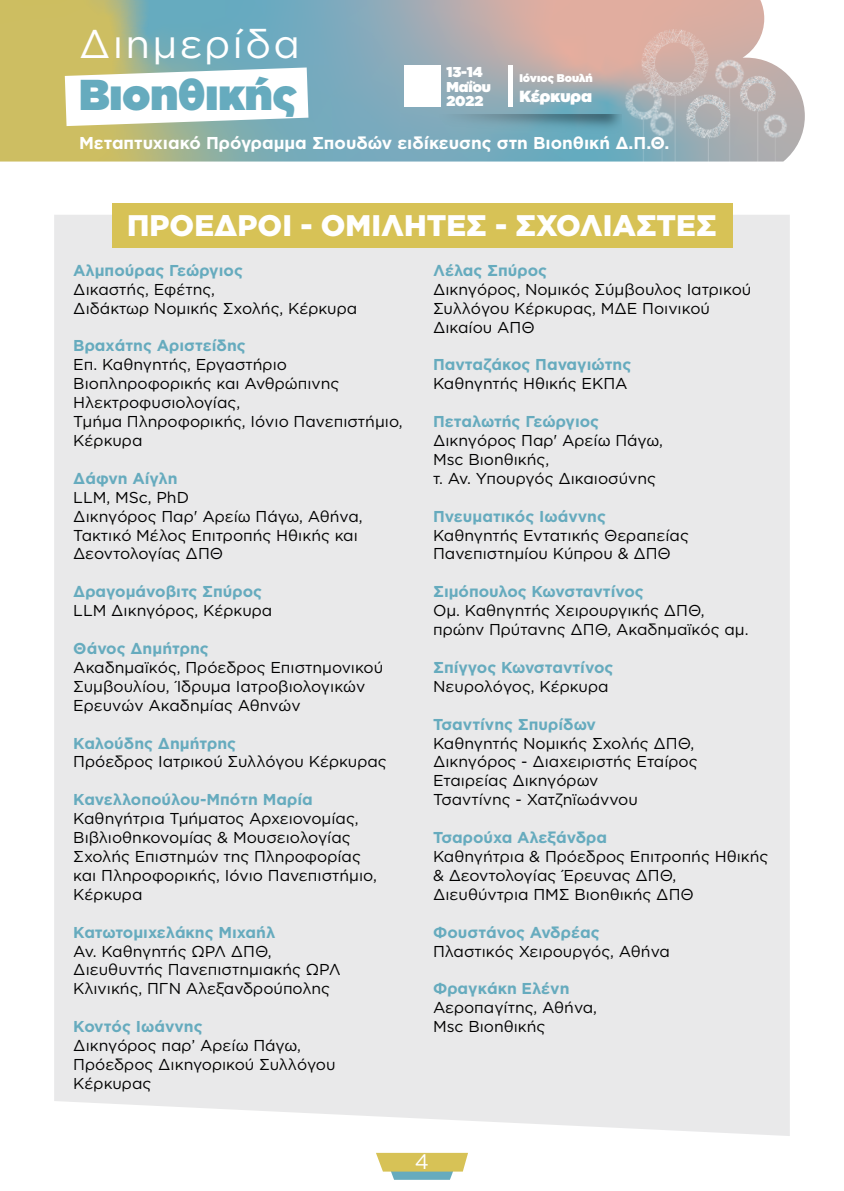
<style>
.page{position:relative;width:844px;height:1191px;background:#fff}
.page>*{position:absolute;margin:0;border:0;box-sizing:border-box;transform-origin:0 0}
.t1{font:900 43.05px "Gotham Greek";color:#66abbe}
.t2{font:39.9px "Gotham Greek";letter-spacing:.06em;color:#fff}
.t3{font:900 29.75px "Gotham Greek";color:#fff}
.t4{font:21px "Gotham Greek";color:#fff}
.t5{font:700 17.15px "Gotham Greek";color:#fff}
.t6{font:900 16.1px "Gotham Greek";color:#fff}
.t7{font:15.75px/18.9px "Gotham Greek";color:#000}
.t8{font:700 15.75px "Gotham Greek";color:#66abbe}
.t9{font:900 14.35px/14.7px "Gotham Greek";color:#fff}
.t10{font:900 11.2px "Gotham Greek";color:#fff}
</style>
<div class="page">
<svg style="left:376px;top:1152px;width:92px;height:27px;background:#cac885"></svg>
<svg style="left:0;top:0;width:804px;height:161px;background:#a2b1a4"></svg>
<svg style="left:65px;top:67px;width:243px;height:59px"></svg>
<img style="left:404px;top:115px;width:213px;height:22px">
<div style="left:404px;top:65px;width:36px;height:41px;background:#fff"></div>
<hr style="left:508px;top:65px;width:4px;height:41px;background:#fff">
<img style="left:617px;top:30px;width:177px;height:189px">
<div style="left:54px;top:215px;width:735px;height:921px;background:#e9e9ea"></div>
<div style="left:112px;top:203px;width:620px;height:45px;background:#d7c256"></div>
<h2 class="t2" style="left:79px;top:22px;width:222px">Διημερίδα</h2>
<h1 class="t1" style="left:79px;top:70px;width:219px">Βιοηθικής</h1>
<p class="t9" style="left:446px;top:64px;width:46px">13-14<br>Μαΐου<br>2022</p>
<p class="t10" style="left:519px;top:72px;width:75px">Ιόνιος Βουλή</p>
<p class="t6" style="left:519px;top:86px;width:74px">Κέρκυρα</p>
<p class="t5" style="left:79px;top:133px;width:591px">Μεταπτυχιακό Πρόγραμμα Σπουδών ειδίκευσης στη Βιοηθική Δ.Π.Θ.</p>
<h3 class="t3" style="left:127px;top:209px;width:590px">ΠΡΟΕΔΡΟΙ - ΟΜΙΛΗΤΕΣ - ΣΧΟΛΙΑΣΤΕΣ</h3>
<p class="t8" style="left:73px;top:261px;width:171px">Αλμπούρας Γεώργιος</p>
<p class="t7" style="left:73px;top:279px;width:285px">Δικαστής, Εφέτης,<br>Διδάκτωρ Νομικής Σχολής, Κέρκυρα</p>
<p class="t8" style="left:73px;top:337px;width:174px">Βραχάτης Αριστείδης</p>
<p class="t7" style="left:73px;top:355px;width:331px">Επ. Καθηγητής, Εργαστήριο<br>Βιοπληροφορικής και Ανθρώπινης<br>Ηλεκτροφυσιολογίας,<br>Τμήμα Πληροφορικής, Ιόνιο Πανεπιστήμιο,<br>Κέρκυρα</p>
<p class="t8" style="left:73px;top:469px;width:106px">Δάφνη Αίγλη</p>
<p class="t7" style="left:73px;top:487px;width:291px">LLM, MSc, PhD<br>Δικηγόρος Παρ' Αρείω Πάγω, Αθήνα,<br>Τακτικό Μέλος Επιτροπής Ηθικής και<br>Δεοντολογίας ΔΠΘ</p>
<p class="t8" style="left:73px;top:582px;width:190px">Δραγομάνοβιτς Σπύρος</p>
<p class="t7" style="left:73px;top:601px;width:200px">LLM Δικηγόρος, Κέρκυρα</p>
<p class="t8" style="left:73px;top:639px;width:137px">Θάνος Δημήτρης</p>
<p class="t7" style="left:73px;top:657px;width:311px">Ακαδημαϊκός, Πρόεδρος Επιστημονικού<br>Συμβουλίου, Ίδρυμα Ιατροβιολογικών<br>Ερευνών Ακαδημίας Αθηνών</p>
<p class="t8" style="left:73px;top:734px;width:164px">Καλούδης Δημήτρης</p>
<p class="t7" style="left:73px;top:752px;width:315px">Πρόεδρος Ιατρικού Συλλόγου Κέρκυρας</p>
<p class="t8" style="left:73px;top:790px;width:241px">Κανελλοπούλου-Μπότη Μαρία</p>
<p class="t7" style="left:73px;top:809px;width:305px">Καθηγήτρια Τμήματος Αρχειονομίας,<br>Βιβλιοθηκονομίας &amp; Μουσειολογίας<br>Σχολής Επιστημών της Πληροφορίας και Πληροφορικής, Ιόνιο Πανεπιστήμιο,<br>Κέρκυρα</p>
<p class="t8" style="left:73px;top:923px;width:203px">Κατωτομιχελάκης Μιχαήλ</p>
<p class="t7" style="left:73px;top:941px;width:269px">Αν. Καθηγητής ΩΡΛ ΔΠΘ,<br>Διευθυντής Πανεπιστημιακής ΩΡΛ<br>Κλινικής, ΠΓΝ Αλεξανδρούπολης</p>
<p class="t8" style="left:73px;top:1017px;width:131px">Κοντός Ιωάννης</p>
<p class="t7" style="left:73px;top:1035px;width:264px">Δικηγόρος παρ’ Αρείω Πάγω,<br>Πρόεδρος Δικηγορικού Συλλόγου<br>Κέρκυρας</p>
<p class="t8" style="left:433px;top:261px;width:116px">Λέλας Σπύρος</p>
<p class="t7" style="left:433px;top:279px;width:319px">Δικηγόρος, Νομικός Σύμβουλος Ιατρικού<br>Συλλόγου Κέρκυρας, ΜΔΕ Ποινικού<br>Δικαίου ΑΠΘ</p>
<p class="t8" style="left:433px;top:356px;width:200px">Πανταζάκος Παναγιώτης</p>
<p class="t7" style="left:433px;top:374px;width:196px">Καθηγητής Ηθικής ΕΚΠΑ</p>
<p class="t8" style="left:433px;top:412px;width:168px">Πεταλωτής Γεώργιος</p>
<p class="t7" style="left:433px;top:431px;width:231px">Δικηγόρος Παρ' Αρείω Πάγω,<br>Msc Βιοηθικής,<br>τ. Αν. Υπουργός Δικαιοσύνης</p>
<p class="t8" style="left:433px;top:507px;width:174px">Πνευματικός Ιωάννης</p>
<p class="t7" style="left:433px;top:525px;width:257px">Καθηγητής Εντατικής Θεραπείας<br>Πανεπιστημίου Κύπρου &amp; ΔΠΘ</p>
<p class="t8" style="left:433px;top:582px;width:212px">Σιμόπουλος Κωνσταντίνος</p>
<p class="t7" style="left:433px;top:601px;width:317px">Ομ. Καθηγητής Χειρουργικής ΔΠΘ, πρώην Πρύτανης ΔΠΘ, Ακαδημαϊκός αμ.</p>
<p class="t8" style="left:433px;top:658px;width:182px">Σπίγγος Κωνσταντίνος</p>
<p class="t7" style="left:433px;top:676px;width:177px">Νευρολόγος, Κέρκυρα</p>
<p class="t8" style="left:433px;top:715px;width:164px">Τσαντίνης Σπυρίδων</p>
<p class="t7" style="left:433px;top:733px;width:266px">Καθηγητής Νομικής Σχολής ΔΠΘ,<br>Δικηγόρος - Διαχειριστής Εταίρος<br>Εταιρείας Δικηγόρων<br>Τσαντίνης - Χατζηϊωάννου</p>
<p class="t8" style="left:433px;top:828px;width:175px">Τσαρούχα Αλεξάνδρα</p>
<p class="t7" style="left:433px;top:846px;width:337px">Καθηγήτρια &amp; Πρόεδρος Επιτροπής Ηθικής &amp; Δεοντολογίας Έρευνας ΔΠΘ,<br>Διευθύντρια ΠΜΣ Βιοηθικής ΔΠΘ</p>
<p class="t8" style="left:433px;top:923px;width:168px">Φουστάνος Ανδρέας</p>
<p class="t7" style="left:433px;top:941px;width:238px">Πλαστικός Χειρουργός, Αθήνα</p>
<p class="t8" style="left:433px;top:979px;width:138px">Φραγκάκη Ελένη</p>
<p class="t7" style="left:433px;top:998px;width:165px">Αεροπαγίτης, Αθήνα,<br>Msc Βιοηθικής</p>
<h3 class="t4" style="left:415px;top:1150px;width:16px">4</h3>
</div>
